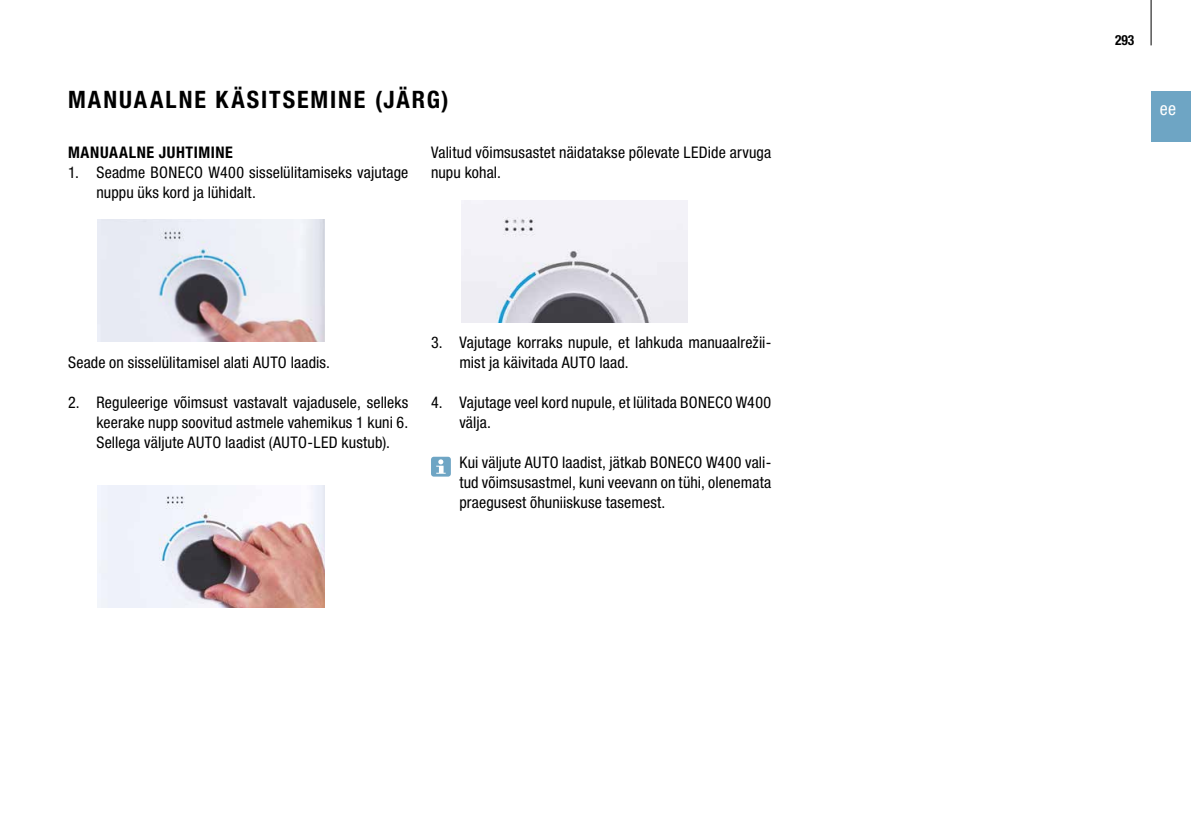
<style>
.page{position:relative;width:1191px;height:840px;background:#fff}
.page>*{position:absolute;margin:0;border:0;box-sizing:border-box;transform-origin:0 0}
.t1{font:700 condensed 24px "Helvetica Neue LTW1 G";letter-spacing:.08em;color:#000}
.t2{font:condensed 18px "Helvetica Neue LTW1 G";color:#fff}
.t3{font:condensed 16px/20px "Helvetica Neue LTW1 G";letter-spacing:.01em;color:#000}
.t4{font:700 condensed 16px "Helvetica Neue LTW1 G";letter-spacing:.04em;color:#000}
.t5{font:700 condensed 14px "Helvetica Neue LTW1 G";color:#000;scale:.96 1}
</style>
<div class="page">
<div style="left:1151px;top:91px;width:40px;height:51px;background:#6ea5c4"></div>
<hr style="left:1150px;top:0;width:1px;height:45px;background:#000">
<div style="left:431px;top:456px;width:20px;height:20px;background:#6ea5c4;border-radius:3px"></div>
<svg style="left:436px;top:459px;width:10px;height:14px"></svg>
<img style="left:98px;top:219px;width:226px;height:122px">
<img style="left:98px;top:485px;width:226px;height:122px">
<img style="left:461px;top:200px;width:227px;height:122px">
<h1 class="t1" style="left:68px;top:85px;width:382px">MANUAALNE KÄSITSEMINE (JÄRG)</h1>
<p class="t4" style="left:68px;top:142px;width:166px">MANUAALNE JUHTIMINE</p>
<p class="t3" style="left:96px;top:162px;width:313px;text-indent:-28px">1. Seadme BONECO W400 sisselülitamiseks vajutage nuppu üks kord ja lühidalt.</p>
<p class="t3" style="left:431px;top:142px;width:342px">Valitud võimsusastet näidatakse põlevate LEDide arvuga nupu kohal.</p>
<p class="t3" style="left:68px;top:352px;width:263px">Seade on sisselülitamisel alati AUTO laadis.</p>
<p class="t3" style="left:96px;top:392px;width:313px;text-align:justify;text-indent:-28px">2. Reguleerige võimsust vastavalt vajadusele, selleks keerake nupp soovitud astmele vahemikus 1 kuni 6.<br>Sellega väljute AUTO laadist (AUTO-LED kustub).</p>
<p class="t3" style="left:459px;top:332px;width:313px;text-indent:-28px">3. Vajutage korraks nupule, et lahkuda manuaalrežii&shy;mist ja käivitada AUTO laad.</p>
<p class="t3" style="left:459px;top:392px;width:313px;text-indent:-28px">4. Vajutage veel kord nupule, et lülitada BONECO W400 välja.</p>
<p class="t3" style="left:459px;top:452px;width:313px;text-align:justify">Kui väljute AUTO laadist, jätkab BONECO W400 vali&shy;tud võimsusastmel, kuni veevann on tühi, olenemata praegusest õhuniiskuse tasemest.</p>
<p class="t5" style="left:1115px;top:32px;width:21px">293</p>
<p class="t2" style="left:1159px;top:98px;width:18px">ee</p>
</div>
